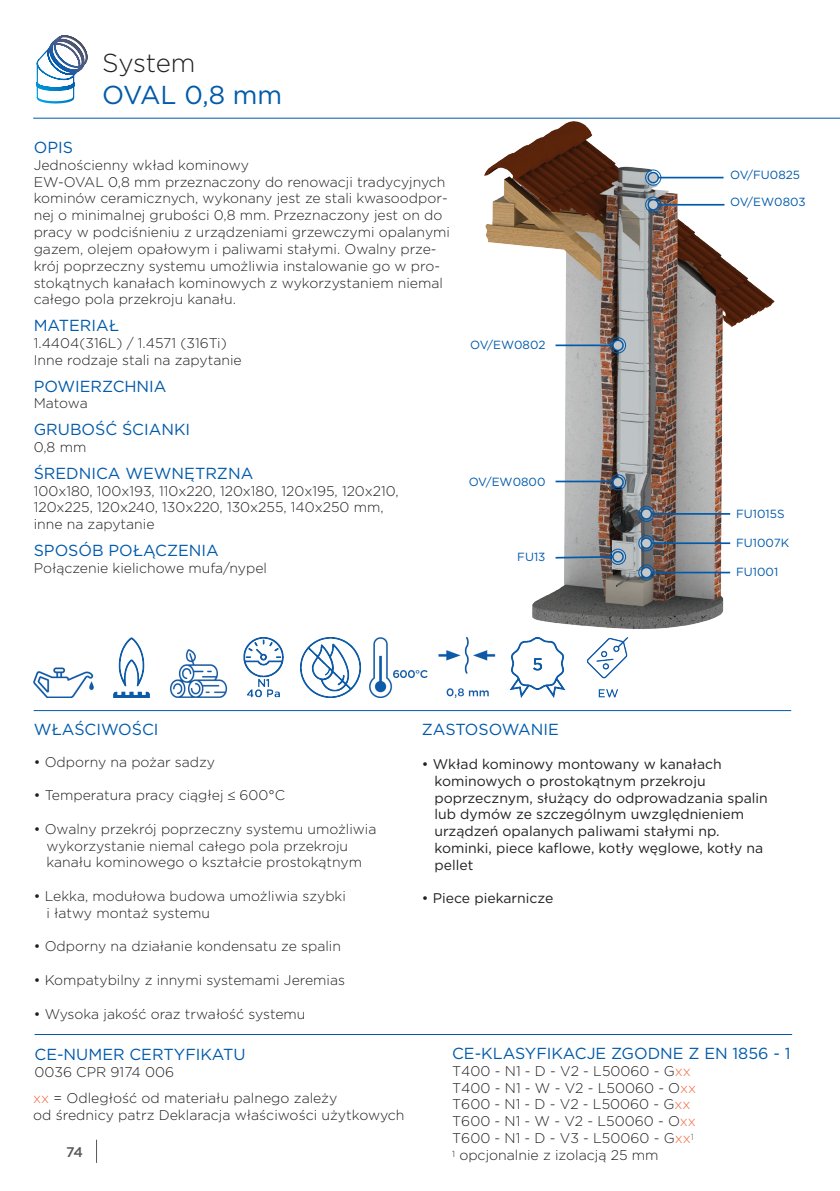
<style>
.page{position:relative;width:840px;height:1191px;background:#fff}
.page>*{position:absolute;margin:0;border:0;box-sizing:border-box;transform-origin:0 0}
.Preisliste_Überschri{font:26px "Gotham";letter-spacing:-.02em;color:#015aaa}
.Preisliste_Überschri-2{font:300 26px "Gotham";letter-spacing:-.015em;color:#231f20}
.t1{font:16px "Gotham";color:#015aaa}
.Preisliste_Überschri-3{font:300 14px/16.8px "Gotham";color:#231f20}
.Preisliste_Überschri-4{font:14px/16.8px "Gotham";color:#231f20}
.t2{font:500 14px "Gotham";color:#57585a}
.t3{font:11.8px "Gotham";color:#015aaa}
.s1{font-weight:400}
.s2{color:#f26640}
</style>
<div class="page">
<hr style="left:33px;top:118px;width:806px;height:1px;background:#015aaa">
<svg style="left:36px;top:35px;width:52px;height:69px"></svg>
<svg style="left:96px;top:1139px;width:1px;height:23px"></svg>
<hr style="left:34px;top:710px;width:756px;height:1px;background:#015aaa">
<hr style="left:35px;top:1034px;width:756px;height:1px;background:#015aaa">
<img style="left:301px;top:637px;width:60px;height:60px">
<img style="left:33px;top:667px;width:60px;height:30px">
<img style="left:369px;top:637px;width:59px;height:60px">
<img style="left:113px;top:637px;width:37px;height:60px">
<img style="left:169px;top:649px;width:59px;height:48px">
<img style="left:243px;top:637px;width:41px;height:60px">
<img style="left:509px;top:637px;width:57px;height:60px">
<img style="left:438px;top:637px;width:58px;height:60px">
<img style="left:467px;top:117px;width:320px;height:512px">
<hr style="left:654px;top:177px;width:69px;height:1px;background:#015aaa">
<div style="left:645px;top:170px;width:15px;height:16px;border:1px solid #015aaa;border-radius:50%"></div>
<div style="left:647px;top:172px;width:11px;height:11px;background:#c7c8ca;border-radius:50%"></div>
<div style="left:647px;top:172px;width:11px;height:11px;border:1px solid #015aaa;border-radius:50%"></div>
<hr style="left:654px;top:204px;width:70px;height:2px;background:#015aaa">
<div style="left:645px;top:197px;width:15px;height:16px;border:1px solid #015aaa;border-radius:50%"></div>
<svg style="left:647px;top:200px;width:11px;height:10px"></svg>
<div style="left:647px;top:199px;width:11px;height:11px;border:1px solid #015aaa;border-radius:50%"></div>
<hr style="left:647px;top:513px;width:82px;height:2px;background:#015aaa">
<hr style="left:647px;top:542px;width:82px;height:2px;background:#015aaa">
<hr style="left:647px;top:572px;width:82px;height:1px;background:#015aaa">
<div style="left:638px;top:506px;width:16px;height:16px;border:1px solid #015aaa;border-radius:50%"></div>
<div style="left:638px;top:535px;width:16px;height:16px;border:1px solid #015aaa;border-radius:50%"></div>
<div style="left:638px;top:564px;width:16px;height:16px;border:1px solid #015aaa;border-radius:50%"></div>
<svg style="left:641px;top:509px;width:10px;height:10px"></svg>
<div style="left:640px;top:508px;width:11px;height:11px;border:1px solid #015aaa;border-radius:50%"></div>
<svg style="left:641px;top:538px;width:10px;height:10px"></svg>
<div style="left:640px;top:537px;width:11px;height:12px;border:1px solid #015aaa;border-radius:50%"></div>
<svg style="left:641px;top:567px;width:10px;height:10px"></svg>
<div style="left:640px;top:567px;width:11px;height:11px;border:1px solid #015aaa;border-radius:50%"></div>
<svg style="left:553px;top:555px;width:59px;height:4px"></svg>
<div style="left:609px;top:549px;width:16px;height:16px;border:1px solid #015aaa;border-radius:50%"></div>
<div style="left:612px;top:552px;width:10px;height:10px;background:#c7c8ca;border-radius:50%"></div>
<div style="left:612px;top:551px;width:11px;height:11px;border:1px solid #015aaa;border-radius:50%"></div>
<hr style="left:555px;top:480px;width:54px;height:2px;background:#015aaa">
<div style="left:609px;top:474px;width:16px;height:16px;border:1px solid #015aaa;border-radius:50%"></div>
<svg style="left:612px;top:477px;width:10px;height:10px"></svg>
<div style="left:612px;top:476px;width:11px;height:12px;border:1px solid #015aaa;border-radius:50%"></div>
<hr style="left:555px;top:344px;width:61px;height:2px;background:#015aaa">
<div style="left:609px;top:337px;width:16px;height:16px;border:1px solid #015aaa;border-radius:50%"></div>
<svg style="left:612px;top:340px;width:10px;height:10px"></svg>
<div style="left:612px;top:339px;width:11px;height:12px;border:1px solid #015aaa;border-radius:50%"></div>
<img style="left:586px;top:637px;width:43px;height:60px">
<p class="Preisliste_Überschri-2" style="left:102px;top:47px;width:95px">System</p>
<p class="Preisliste_Überschri" style="left:102px;top:78px;width:181px">OVAL 0,8 mm</p>
<p class="t1" style="left:34px;top:137px;width:41px">OPIS</p>
<p class="Preisliste_Überschri-3" style="left:34px;top:156px;width:216px">Jednościenny wkład kominowy</p>
<p class="Preisliste_Überschri-3" style="left:34px;top:173px;width:417px">EW-OVAL 0,8 mm przeznaczony do renowacji tradycyjnych kominów ceramicznych, wykonany jest ze stali kwasoodpor&shy;nej o minimalnej grubości 0,8 mm. Przeznaczony jest on do pracy w podciśnieniu z urządzeniami grzewczymi opalanymi gazem, olejem opałowym i paliwami stałymi. Owalny prze&shy;krój poprzeczny systemu umożliwia instalowanie go w pro&shy;stokątnych kanałach kominowych z wykorzystaniem niemal całego pola przekroju kanału.</p>
<p class="t1" style="left:34px;top:315px;width:87px">MATERIAŁ</p>
<p class="Preisliste_Überschri-3" style="left:34px;top:334px;width:194px">1.4404(316L) / 1.4571 (316Ti)</p>
<p class="Preisliste_Überschri-3" style="left:34px;top:351px;width:209px">Inne rodzaje stali na zapytanie</p>
<p class="t1" style="left:34px;top:375px;width:134px">POWIERZCHNIA</p>
<p class="Preisliste_Überschri-3" style="left:34px;top:394px;width:55px">Matowa</p>
<p class="t1" style="left:34px;top:419px;width:158px">GRUBOŚĆ ŚCIANKI</p>
<p class="Preisliste_Überschri-3" style="left:34px;top:438px;width:54px">0,8 mm</p>
<p class="t1" style="left:34px;top:463px;width:221px">ŚREDNICA WEWNĘTRZNA</p>
<p class="Preisliste_Überschri-3" style="left:34px;top:482px;width:366px">100x180, 100x193, 110x220, 120x180, 120x195, 120x210,<br>120x225, 120x240, 130x220, 130x255, 140x250 mm,</p>
<p class="Preisliste_Überschri-3" style="left:34px;top:515px;width:122px">inne na zapytanie</p>
<p class="t1" style="left:34px;top:540px;width:186px">SPOSÓB POŁĄCZENIA</p>
<p class="Preisliste_Überschri-3" style="left:34px;top:559px;width:235px">Połączenie kielichowe mufa/nypel</p>
<p class="t3" style="left:470px;top:337px;width:77px">OV/EW0802</p>
<p class="t3" style="left:468px;top:474px;width:78px">OV/EW0800</p>
<p class="t3" style="left:517px;top:549px;width:30px">FU13</p>
<p class="t3" style="left:729px;top:167px;width:71px">OV/FU0825</p>
<p class="t3" style="left:729px;top:194px;width:77px">OV/EW0803</p>
<p class="t3" style="left:735px;top:506px;width:50px">FU1015S</p>
<p class="t3" style="left:735px;top:535px;width:54px">FU1007K</p>
<p class="t3" style="left:735px;top:564px;width:43px">FU1001</p>
<p class="t1" style="left:34px;top:719px;width:126px">WŁAŚCIWOŚCI</p>
<p class="Preisliste_Überschri-3" style="left:34px;top:753px;width:183px"><span class="s1">•</span> Odporny na pożar sadzy</p>
<p class="Preisliste_Überschri-3" style="left:34px;top:786px;width:253px"><span class="s1">•</span> Temperatura pracy ciągłej ≤ 600°C</p>
<p class="Preisliste_Überschri-3" style="left:34px;top:820px;width:344px"><span class="s1">•</span> Owalny przekrój poprzeczny systemu umożliwia</p>
<p class="Preisliste_Überschri-3" style="left:46px;top:837px;width:303px">wykorzystanie niemal całego pola przekroju</p>
<p class="Preisliste_Überschri-3" style="left:46px;top:853px;width:317px">kanału kominowego o kształcie prostokątnym</p>
<p class="Preisliste_Überschri-3" style="left:34px;top:887px;width:313px"><span class="s1">•</span> Lekka, modułowa budowa umożliwia szybki</p>
<p class="Preisliste_Überschri-3" style="left:46px;top:904px;width:165px">i łatwy montaż systemu</p>
<p class="Preisliste_Überschri-3" style="left:34px;top:937px;width:308px"><span class="s1">•</span> Odporny na działanie kondensatu ze spalin</p>
<p class="Preisliste_Überschri-3" style="left:34px;top:971px;width:312px"><span class="s1">•</span> Kompatybilny z innymi systemami Jeremias</p>
<p class="Preisliste_Überschri-3" style="left:34px;top:1005px;width:273px"><span class="s1">•</span> Wysoka jakość oraz trwałość systemu</p>
<p class="t1" style="left:35px;top:1044px;width:212px">CE-NUMER CERTYFIKATU</p>
<p class="Preisliste_Überschri-3" style="left:35px;top:1063px;width:141px">0036 CPR 9174 006</p>
<p class="Preisliste_Überschri-3" style="left:33px;top:1089px;width:305px"><span class="s2">xx</span> = Odległość od materiału palnego zależy</p>
<p class="Preisliste_Überschri-3" style="left:33px;top:1106px;width:372px">od średnicy patrz Deklaracja właściwości użytkowych</p>
<p class="t2" style="left:66px;top:1142px;width:18px">74</p>
<p class="t1" style="left:421px;top:719px;width:138px">ZASTOSOWANIE</p>
<p class="Preisliste_Überschri-4" style="left:434px;top:755px;width:335px;text-indent:-13px">• Wkład kominowy montowany w kanałach kominowych o prostokątnym przekroju poprzecznym, służący do odprowadzania spalin lub dymów ze szczególnym uwzględnieniem</p>
<p class="Preisliste_Überschri-4" style="left:434px;top:822px;width:330px">urządzeń opalanych paliwami stałymi np. kominki, piece kaflowe, kotły węglowe, kotły na pellet</p>
<p class="Preisliste_Überschri-4" style="left:421px;top:889px;width:133px">• Piece piekarnicze</p>
<p class="t1" style="left:452px;top:1042px;width:339px">CE-KLASYFIKACJE ZGODNE Z EN 1856 - 1</p>
<p class="Preisliste_Überschri-3" style="left:452px;top:1062px;width:240px">T400 - N1 - D - V2 - L50060 - G<span class="s2">xx</span></p>
<p class="Preisliste_Überschri-3" style="left:452px;top:1078px;width:245px">T400 - N1 - W - V2 - L50060 - O<span class="s2">xx</span></p>
<p class="Preisliste_Überschri-3" style="left:452px;top:1095px;width:240px">T600 - N1 - D - V2 - L50060 - G<span class="s2">xx</span></p>
<p class="Preisliste_Überschri-3" style="left:452px;top:1112px;width:245px">T600 - N1 - W - V2 - L50060 - O<span class="s2">xx</span></p>
<p class="Preisliste_Überschri-3" style="left:452px;top:1129px;width:243px">T600 - N1 - D - V3 - L50060 - G<span class="s2">xx</span><sup>1</sup></p>
<p class="Preisliste_Überschri-3" style="left:452px;top:1146px;width:208px"><sup>1</sup> opcjonalnie z izolacją 25 mm</p>
</div>
